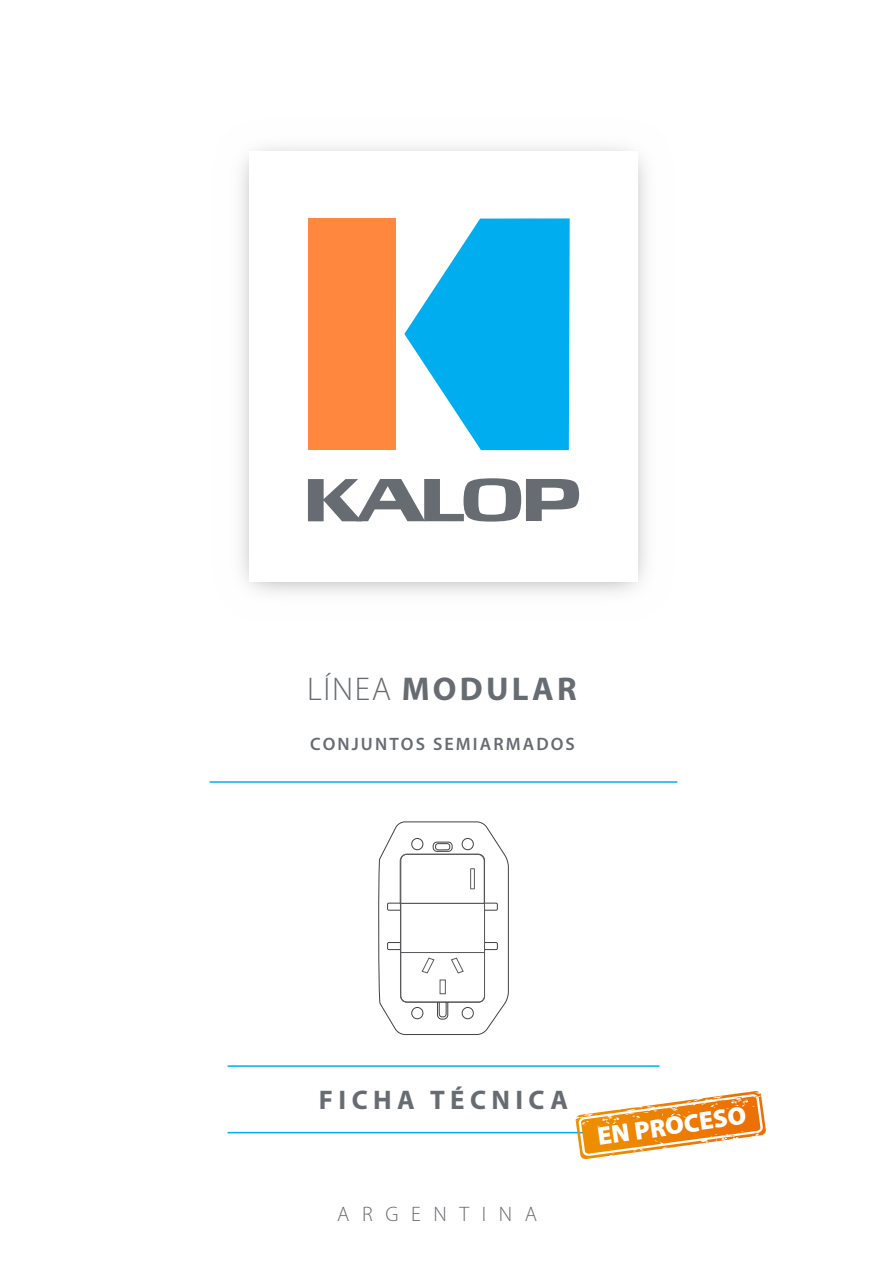
<style>
.page{position:relative;width:893px;height:1263px;background:#fff}
.page>*{position:absolute;margin:0;border:0;box-sizing:border-box;transform-origin:0 0}
.t1{font:700 33px "Myriad Pro";letter-spacing:.1em;color:#676c72}
.t2{font:700 27px "Myriad Pro";letter-spacing:.2em;color:#676c72}
.t3{font:900 25.8px "Myriad Pro";color:#fff}
.t4{font:300 21px "Myriad Pro";letter-spacing:.6em;color:#676c72}
.t5{font:600 18px "Myriad Pro";letter-spacing:.12em;color:#676c72}
.s1{font-weight:300}
</style>
<div class="page">
<div style="left:308px;top:218px;width:87px;height:231px;background:#ff873e"></div>
<svg style="left:404px;top:218px;width:166px;height:232px"></svg>
<svg style="left:308px;top:478px;width:271px;height:44px"></svg>
<hr style="left:210px;top:781px;width:467px;height:2px;background:#00aeef">
<hr style="left:228px;top:1065px;width:431px;height:2px;background:#00aeef">
<hr style="left:228px;top:1132px;width:431px;height:1px;background:#00aeef">
<svg style="left:378px;top:821px;width:131px;height:214px"></svg>
<div style="left:400px;top:903px;width:85px;height:50px;border:1px solid #5b5b5f"></div>
<div style="left:470px;top:868px;width:5px;height:21px;border:1px solid #5b5b5f"></div>
<svg style="left:576px;top:1091px;width:190px;height:68px"></svg>
<h1 class="t1" style="left:307px;top:671px;width:271px"><span class="s1">LÍNEA</span> MODULAR</h1>
<p class="t5" style="left:310px;top:734px;width:266px">CONJUNTOS SEMIARMADOS</p>
<h2 class="t2" style="left:319px;top:1084px;width:251px">FICHA TÉCNICA</h2>
<p class="t4" style="left:337px;top:1203px;width:201px">ARGENTINA</p>
<h3 class="t3" style="left:595px;top:1122px;width:152px;rotate:-8deg">EN PROCESO</h3>
</div>
